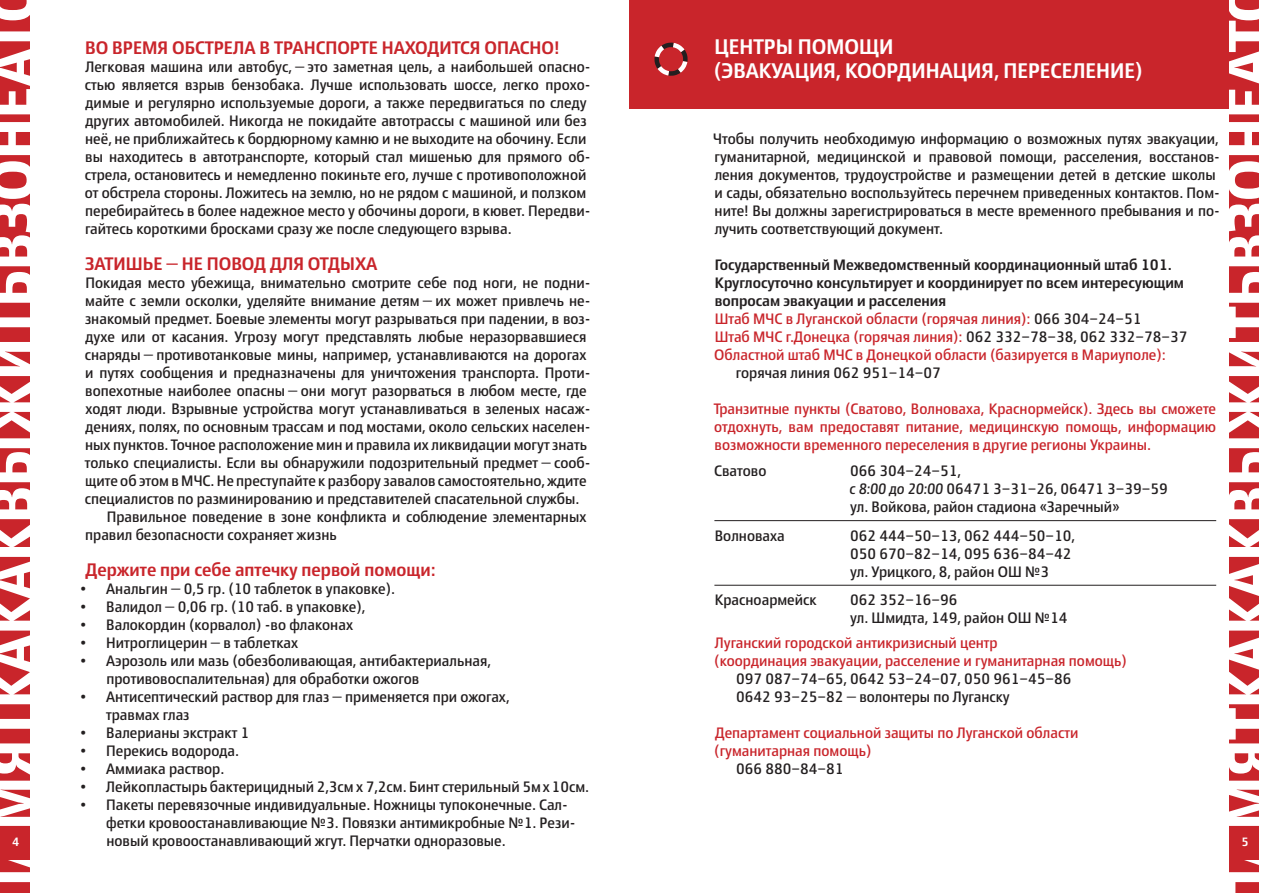
<style>
.page{position:relative;width:1263px;height:893px;background:#fff}
.page>*{position:absolute;margin:0;border:0;box-sizing:border-box;transform-origin:0 0}
.t1{font:500 21px/24px "Den Haag Narrow";color:#fff}
.t2{font:500 18px "Den Haag Narrow";color:#c9252b}
.t3{font:15px/18px "Den Haag Narrow";color:#231f20}
.t4{font:15px/18px "Den Haag Narrow";color:#c9252b}
.t5{font:500 15px/18px "Den Haag Narrow";color:#231f20}
.t6{font:500 12px "Den Haag Narrow";color:#fff}
.s1{font-weight:400;color:#c9252b}
.s2{font-weight:400}
.s3{font-style:italic}
</style>
<div class="page">
<svg style="left:0;top:0;width:30px;height:893px"></svg>
<div style="left:0;top:826px;width:30px;height:34px;background:#c9252b"></div>
<svg style="left:1227px;top:0;width:32px;height:893px"></svg>
<div style="left:1229px;top:826px;width:30px;height:34px;background:#c9252b"></div>
<div style="left:629px;top:0;width:600px;height:108px;background:#c9252b"></div>
<hr style="left:714px;top:520px;width:502px;height:1px;background:#231f20">
<hr style="left:714px;top:585px;width:502px;height:1px;background:#231f20">
<svg style="left:654px;top:42px;width:34px;height:34px"></svg>
<p class="t6" style="left:12px;top:837px;width:9px">4</p>
<p class="t2" style="left:85px;top:41px;width:476px">ВО ВРЕМЯ ОБСТРЕЛА В ТРАНСПОРТЕ НАХОДИТСЯ ОПАСНО!</p>
<p class="t3" style="left:85px;top:60px;width:507px">Легковая машина или автобус, — это заметная цель, а наибольшей опасно&shy;стью является взрыв бензобака. Лучше использовать шоссе, легко прохо&shy;димые и регулярно используемые дороги, а также передвигаться по следу других автомобилей. Никогда не покидайте автотрассы с машиной или без неё, не приближайтесь к бордюрному камню и не выходите на обочину. Если вы находитесь в автотранспорте, который стал мишенью для прямого об&shy;стрела, остановитесь и немедленно покиньте его, лучше с противоположной от обстрела стороны. Ложитесь на землю, но не рядом с машиной, и ползком перебирайтесь в более надежное место у обочины дороги, в кювет. Передви&shy;гайтесь короткими бросками сразу же после следующего взрыва.</p>
<p class="t2" style="left:85px;top:257px;width:294px">ЗАТИШЬЕ — НЕ ПОВОД ДЛЯ ОТДЫХА</p>
<p class="t3" style="left:85px;top:276px;width:506px">Покидая место убежища, внимательно смотрите себе под ноги, не подни-</p>
<p class="t3" style="left:85px;top:294px;width:507px">майте с земли осколки, уделяйте внимание детям — их может привлечь не-</p>
<p class="t3" style="left:85px;top:312px;width:507px">знакомый предмет. Боевые элементы могут разрываться при падении, в воз-</p>
<p class="t3" style="left:86px;top:330px;width:502px">духе или от касания. Угрозу могут представлять любые неразорвавшиеся</p>
<p class="t3" style="left:85px;top:348px;width:503px">снаряды — противотанковые мины, например, устанавливаются на дорогах</p>
<p class="t3" style="left:85px;top:366px;width:507px">и путях сообщения и предназначены для уничтожения транспорта. Проти-</p>
<p class="t3" style="left:85px;top:384px;width:503px">вопехотные наиболее опасны — они могут разорваться в любом месте, где</p>
<p class="t3" style="left:85px;top:402px;width:506px">ходят люди. Взрывные устройства могут устанавливаться в зеленых насаж-</p>
<p class="t3" style="left:86px;top:420px;width:506px">дениях, полях, по основным трассам и под мостами, около сельских населен-</p>
<p class="t3" style="left:85px;top:438px;width:503px">ных пунктов. Точное расположение мин и правила их ликвидации могут знать</p>
<p class="t3" style="left:85px;top:456px;width:507px">только специалисты. Если вы обнаружили подозрительный предмет — сооб-</p>
<p class="t3" style="left:85px;top:474px;width:503px">щите об этом в МЧС. Не преступайте к разбору завалов самостоятельно, ждите</p>
<p class="t3" style="left:85px;top:492px;width:496px">специалистов по разминированию и представителей спасательной службы.</p>
<p class="t3" style="left:107px;top:510px;width:481px">Правильное поведение в зоне конфликта и соблюдение элементарных</p>
<p class="t3" style="left:85px;top:528px;width:253px">правил безопасности сохраняет жизнь</p>
<p class="t2" style="left:86px;top:563px;width:352px">Держите при себе аптечку первой помощи:</p>
<p class="t3" style="left:106px;top:582px;width:484px">Анальгин — 0,5 гр. (10 таблеток в упаковке).<br>Валидол — 0,06 гр. (10 таб. в упаковке),<br>Валокордин (корвалол) -во флаконах<br>Нитроглицерин — в таблетках<br>Аэрозоль или мазь (обезболивающая, антибактериальная, противовоспалительная) для обработки ожогов<br>Антисептический раствор для глаз — применяется при ожогах,<br>травмах глаз<br>Валерианы экстракт 1<br>Перекись водорода.<br>Аммиака раствор.<br>Лейкопластырь бактерицидный 2,3см х 7,2см. Бинт стерильный 5м х 10см.<br>Пакеты перевязочные индивидуальные. Ножницы тупоконечные. Сал&shy;фетки кровоостанавливающие №3. Повязки антимикробные №1. Рези&shy;новый кровоостанавливающий жгут. Перчатки одноразовые.</p>
<h1 class="t1" style="left:714px;top:37px;width:430px">ЦЕНТРЫ ПОМОЩИ<br>(ЭВАКУАЦИЯ, КООРДИНАЦИЯ, ПЕРЕСЕЛЕНИЕ)</h1>
<p class="t3" style="left:713px;top:132px;width:508px">Чтобы получить необходимую информацию о возможных путях эвакуации, гуманитарной, медицинской и правовой помощи, расселения, восстанов&shy;ления документов, трудоустройстве и размещении детей в детские школы и сады, обязательно воспользуйтесь перечнем приведенных контактов. Пом&shy;ните! Вы должны зарегистрироваться в месте временного пребывания и по&shy;лучить соответствующий документ.</p>
<p class="t5" style="left:714px;top:258px;width:475px">Государственный Межведомственный координационный штаб 101.<br>Круглосуточно консультирует и координирует по всем интересующим вопросам эвакуации и расселения<br><span class="s1">Штаб МЧС в Луганской области (горячая линия):</span> <span class="s2">066 304–24–51<br></span><span class="s1">Штаб МЧС г.Донецка (горячая линия):</span> <span class="s2">062 332–78–38, 062 332–78–37<br></span><span class="s1">Областной штаб МЧС в Донецкой области (базируется в Мариуполе):</span></p>
<p class="t3" style="left:736px;top:366px;width:206px">горячая линия 062 951–14–07</p>
<p class="t4" style="left:714px;top:402px;width:504px;text-align:justify">Транзитные пункты (Сватово, Волноваха, Краснормейск). Здесь вы сможете отдохнуть, вам предоставят питание, медицинскую помощь, информацию возможности временного переселения в другие регионы Украины.</p>
<p class="t3" style="left:714px;top:464px;width:54px">Сватово</p>
<p class="t3" style="left:849px;top:464px;width:320px">066 304–24–51,<br><span class="s3">с 8:00 до 20:00</span> 06471 3–31–26, 06471 3–39–59 ул. Войкова, район стадиона «Заречный»</p>
<p class="t3" style="left:715px;top:528px;width:71px">Волноваха</p>
<p class="t3" style="left:850px;top:528px;width:226px">062 444–50–13, 062 444–50–10,<br>050 670–82–14, 095 636–84–42 ул. Урицкого, 8, район ОШ №3</p>
<p class="t3" style="left:715px;top:593px;width:103px">Красноармейск</p>
<p class="t3" style="left:850px;top:593px;width:219px">062 352–16–96<br>ул. Шмидта, 149, район ОШ №14</p>
<p class="t4" style="left:714px;top:636px;width:414px">Луганский городской антикризисный центр<br>(координация эвакуации, расселение и гуманитарная помощь)</p>
<p class="t3" style="left:736px;top:672px;width:337px">097 087–74–65, 0642 53–24–07, 050 961–45–86<br>0642 93–25–82 — волонтеры по Луганску</p>
<p class="t4" style="left:714px;top:726px;width:366px">Департамент социальной защиты по Луганской области (гуманитарная помощь)</p>
<p class="t3" style="left:736px;top:762px;width:109px">066 880–84–81</p>
<p class="t6" style="left:1241px;top:837px;width:9px">5</p>
</div>
